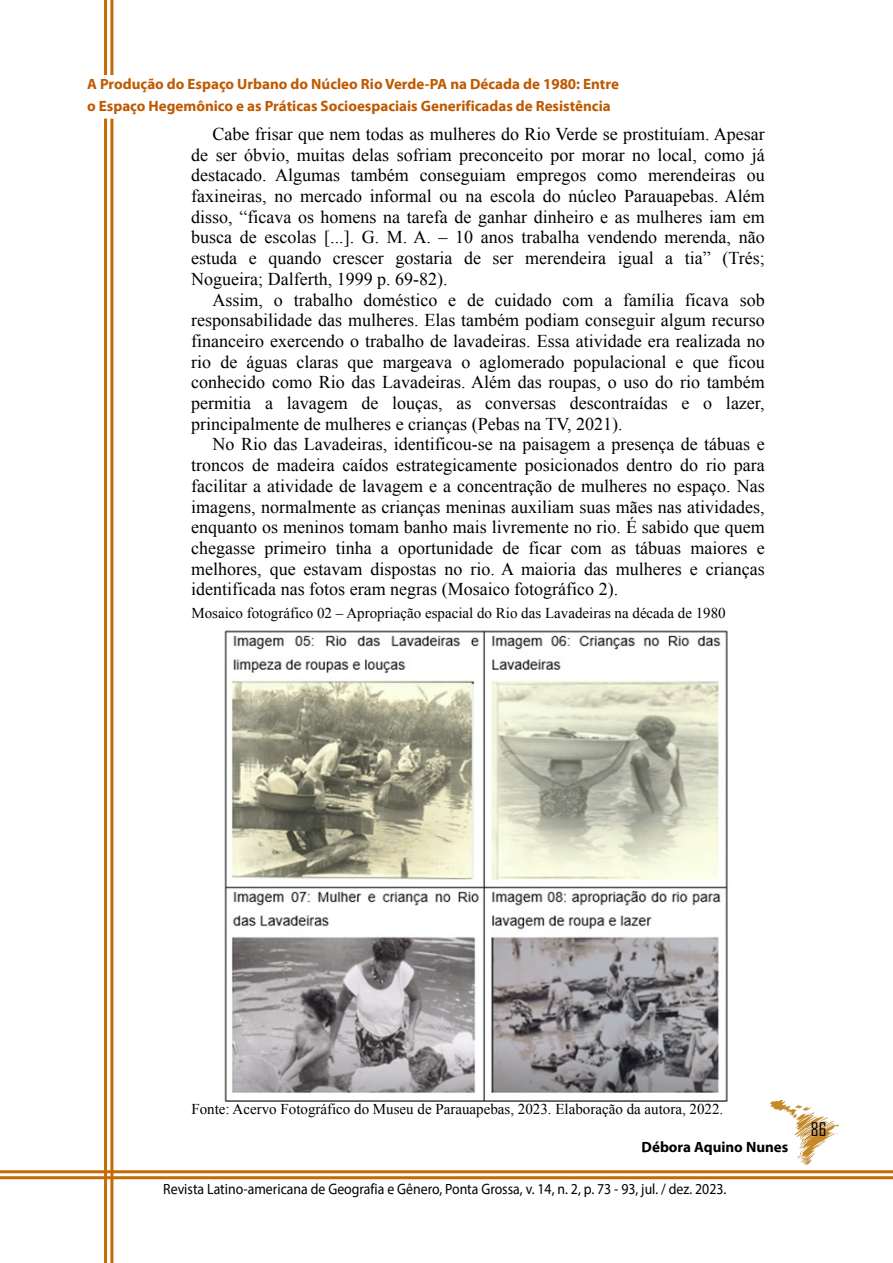
<style>
.page{position:relative;width:893px;height:1263px;background:#fff}
.page>*{position:absolute;margin:0;border:0;box-sizing:border-box;transform-origin:0 0}
.t1{font:18px/20.7px "Times New Roman";color:#000;text-align:justify}
.t2{font:18px "Agency FB";color:#000}
.t3{font:15px "Times New Roman";color:#000}
.t4{font:700 15px/22.5px "Myriad Pro";color:#bf5900}
.t5{font:15px "Myriad Pro";color:#000;scale:.92 1}
.t6{font:700 15px "Myriad Pro";color:#000}
</style>
<div class="page">
<hr style="left:110px;top:0;width:3px;height:1263px;background:#c56902">
<hr style="left:104px;top:0;width:3px;height:1263px;background:#c56902">
<hr style="left:0;top:1176px;width:893px;height:3px;background:#c56902">
<hr style="left:0;top:1170px;width:893px;height:3px;background:#c56902">
<div style="left:86px;top:77px;width:543px;height:40px;background:#fff"></div>
<img style="left:770px;top:1100px;width:69px;height:64px">
<img style="left:224px;top:630px;width:504px;height:471px">
<p class="t4" style="left:87px;top:74px;width:533px">A Produção do Espaço Urbano do Núcleo Rio Verde-PA na Década de 1980: Entre o Espaço Hegemônico e as Práticas Socioespaciais Generificadas de Resistência</p>
<p class="t1" style="left:191px;top:123px;width:575px;text-indent:21px">Cabe frisar que nem todas as mulheres do Rio Verde se prostituíam. Apesar de ser óbvio, muitas delas sofriam preconceito por morar no local, como já destacado. Algumas também conseguiam empregos como merendeiras ou faxineiras, no mercado informal ou na escola do núcleo Parauapebas. Além disso, “ficava os homens na tarefa de ganhar dinheiro e as mulheres iam em busca de escolas [...]. G. M. A. – 10 anos trabalha vendendo merenda, não estuda e quando crescer gostaria de ser merendeira igual a tia” (Trés; Nogueira; Dalferth, 1999 p. 69-82).</p>
<p class="t1" style="left:191px;top:289px;width:575px;text-indent:21px">Assim, o trabalho doméstico e de cuidado com a família ficava sob responsabilidade das mulheres. Elas também podiam conseguir algum recurso financeiro exercendo o trabalho de lavadeiras. Essa atividade era realizada no rio de águas claras que margeava o aglomerado populacional e que ficou conhecido como Rio das Lavadeiras. Além das roupas, o uso do rio também permitia a lavagem de louças, as conversas descontraídas e o lazer, principalmente de mulheres e crianças (Pebas na TV, 2021).</p>
<p class="t1" style="left:191px;top:434px;width:575px;text-indent:21px">No Rio das Lavadeiras, identificou-se na paisagem a presença de tábuas e troncos de madeira caídos estrategicamente posicionados dentro do rio para facilitar a atividade de lavagem e a concentração de mulheres no espaço. Nas imagens, normalmente as crianças meninas auxiliam suas mães nas atividades, enquanto os meninos tomam banho mais livremente no rio. É sabido que quem chegasse primeiro tinha a oportunidade de ficar com as tábuas maiores e melhores, que estavam dispostas no rio. A maioria das mulheres e crianças identificada nas fotos eram negras (Mosaico fotográfico 2).</p>
<p class="t3" style="left:191px;top:604px;width:536px">Mosaico fotográfico 02 – Apropriação espacial do Rio das Lavadeiras na década de 1980</p>
<p class="t3" style="left:191px;top:1100px;width:533px">Fonte: Acervo Fotográfico do Museu de Parauapebas, 2023. Elaboração da autora, 2022.</p>
<p class="t6" style="left:642px;top:1140px;width:148px">Débora Aquino Nunes</p>
<p class="t5" style="left:163px;top:1183px;width:614px">Revista Latino-americana de Geografia e Gênero, Ponta Grossa, v. 14, n. 2, p. 73 - 93, jul. / dez. 2023.</p>
<p class="t2" style="left:811px;top:1118px;width:17px">86</p>
</div>
